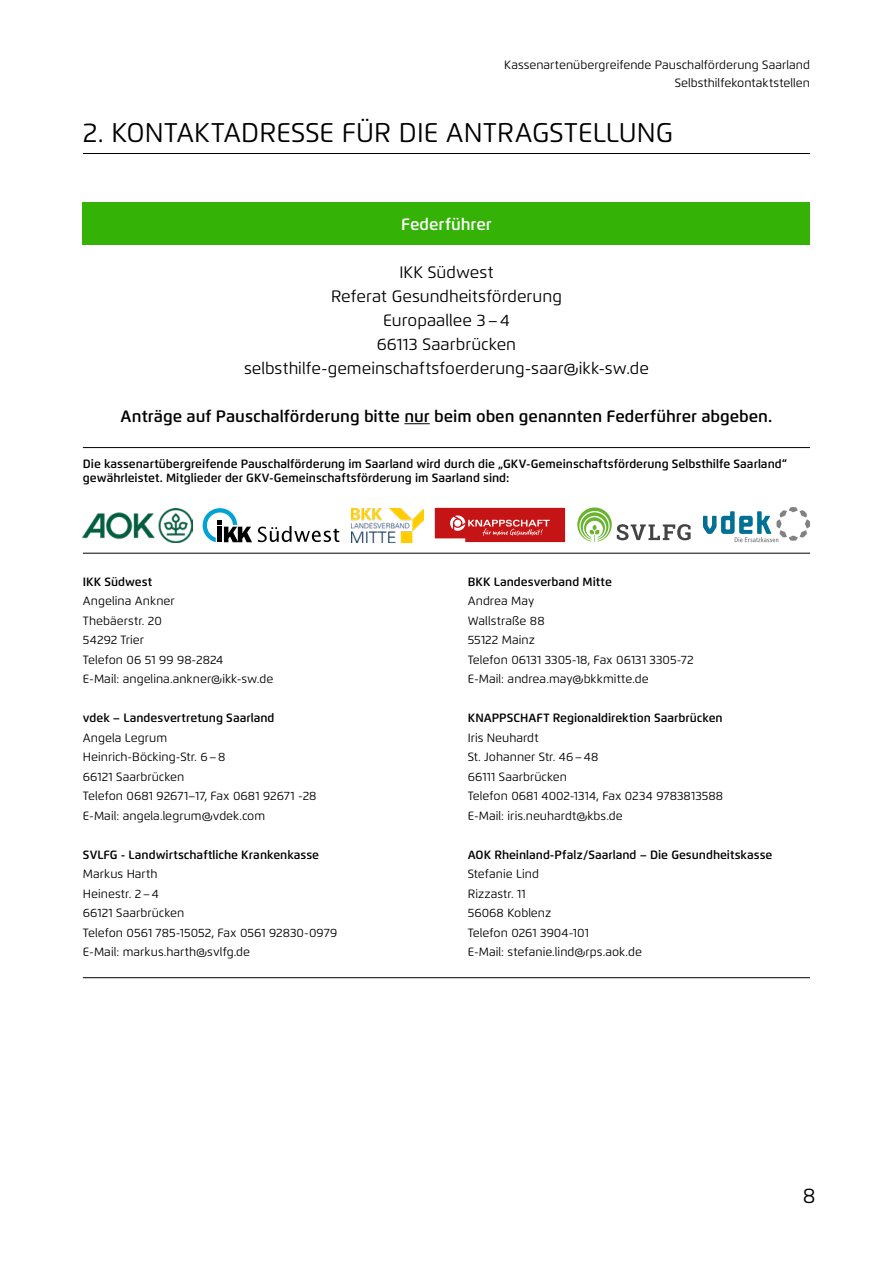
<style>
.page{position:relative;width:893px;height:1263px;background:#fff}
.page>*{position:absolute;margin:0;border:0;box-sizing:border-box;transform-origin:0 0}
.t1{font:27px "Flexo";color:#000}
.t2{font:21px "Flexo";color:#000}
.t3{font:16.5px/24px "Flexo";color:#000;text-align:center}
.t4{font:600 16.5px "Flexo";color:#000}
.t5{font:600 16.5px "Flexo";color:#fff}
.t6{font:12px/19.5px "Flexo";color:#000}
.t7{font:600 12px/14.4px "Flexo";color:#000}
</style>
<div class="page">
<hr style="left:83px;top:153px;width:727px;height:1px;background:#000">
<div style="left:83px;top:202px;width:727px;height:42px;background:#34b205"></div>
<svg style="left:258px;top:526px;width:81px;height:16px"></svg>
<svg style="left:203px;top:508px;width:49px;height:34px"></svg>
<img style="left:351px;top:508px;width:72px;height:35px">
<img style="left:83px;top:508px;width:109px;height:34px">
<svg style="left:435px;top:508px;width:130px;height:34px;background:#cc3233"></svg>
<svg style="left:577px;top:507px;width:114px;height:35px"></svg>
<svg style="left:703px;top:507px;width:107px;height:35px"></svg>
<hr style="left:83px;top:447px;width:727px;height:1px;background:#000">
<hr style="left:83px;top:553px;width:727px;height:1px;background:#000">
<svg style="left:404px;top:423px;width:26px;height:1px"></svg>
<hr style="left:83px;top:977px;width:727px;height:1px;background:#000">
<p class="t6" style="left:504px;top:55px;width:307px;line-height:18px;text-align:right">Kassenartenübergreifende Pauschalförderung Saarland<br>Selbsthilfekontaktstellen</p>
<h1 class="t1" style="left:83px;top:116px;width:592px">2. KONTAKTADRESSE FÜR DIE ANTRAGSTELLUNG</h1>
<h3 class="t5" style="left:401px;top:214px;width:92px">Federführer</h3>
<h3 class="t3" style="left:244px;top:260px;width:406px">IKK Südwest<br>Referat Gesundheitsförderung<br>Europaallee 3–4<br>66113 Saarbrücken selbsthilfe-gemeinschaftsfoerderung-saar@ikk-sw.de</h3>
<h3 class="t4" style="left:121px;top:406px;width:653px">Anträge auf Pauschalförderung bitte nur beim oben genannten Federführer abgeben.</h3>
<p class="t7" style="left:83px;top:457px;width:706px">Die kassenartübergreifende Pauschalförderung im Saarland wird durch die „GKV-Gemeinschaftsförderung Selbsthilfe Saarland“ gewährleistet. Mitglieder der GKV-Gemeinschaftsförderung im Saarland sind:</p>
<p class="t7" style="left:83px;top:574px;width:71px">IKK Südwest</p>
<p class="t6" style="left:83px;top:591px;width:192px">Angelina Ankner<br>Thebäerstr. 20<br>54292 Trier<br>Telefon 06 51 99 98-2824<br>E-Mail: angelina.ankner@ikk-sw.de</p>
<p class="t7" style="left:83px;top:711px;width:193px">vdek – Landesvertretung Saarland</p>
<p class="t6" style="left:83px;top:728px;width:235px">Angela Legrum<br>Heinrich-Böcking-Str. 6–8<br>66121 Saarbrücken<br>Telefon 0681 92671–17, Fax 0681 92671 -28<br>E-Mail: angela.legrum@vdek.com</p>
<p class="t7" style="left:83px;top:847px;width:238px">SVLFG - Landwirtschaftliche Krankenkasse</p>
<p class="t6" style="left:83px;top:864px;width:256px">Markus Harth<br>Heinestr. 2–4<br>66121 Saarbrücken<br>Telefon 0561 785-15052, Fax 0561 92830-0979<br>E-Mail: markus.harth@svlfg.de</p>
<p class="t7" style="left:468px;top:574px;width:146px">BKK Landesverband Mitte</p>
<p class="t6" style="left:468px;top:591px;width:227px">Andrea May<br>Wallstraße 88<br>55122 Mainz<br>Telefon 06131 3305-18, Fax 06131 3305-72<br>E-Mail: andrea.may@bkkmitte.de</p>
<p class="t7" style="left:468px;top:711px;width:256px">KNAPPSCHAFT Regionaldirektion Saarbrücken</p>
<p class="t6" style="left:468px;top:728px;width:257px">Iris Neuhardt<br>St. Johanner Str. 46–48<br>66111 Saarbrücken<br>Telefon 0681 4002-1314, Fax 0234 9783813588<br>E-Mail: iris.neuhardt@kbs.de</p>
<p class="t7" style="left:468px;top:847px;width:306px">AOK Rheinland-Pfalz/Saarland – Die Gesundheitskasse</p>
<p class="t6" style="left:468px;top:864px;width:176px">Stefanie Lind<br>Rizzastr. 11<br>56068 Koblenz<br>Telefon 0261 3904-101<br>E-Mail: stefanie.lind@rps.aok.de</p>
<h2 class="t2" style="left:803px;top:1183px;width:14px">8</h2>
</div>
